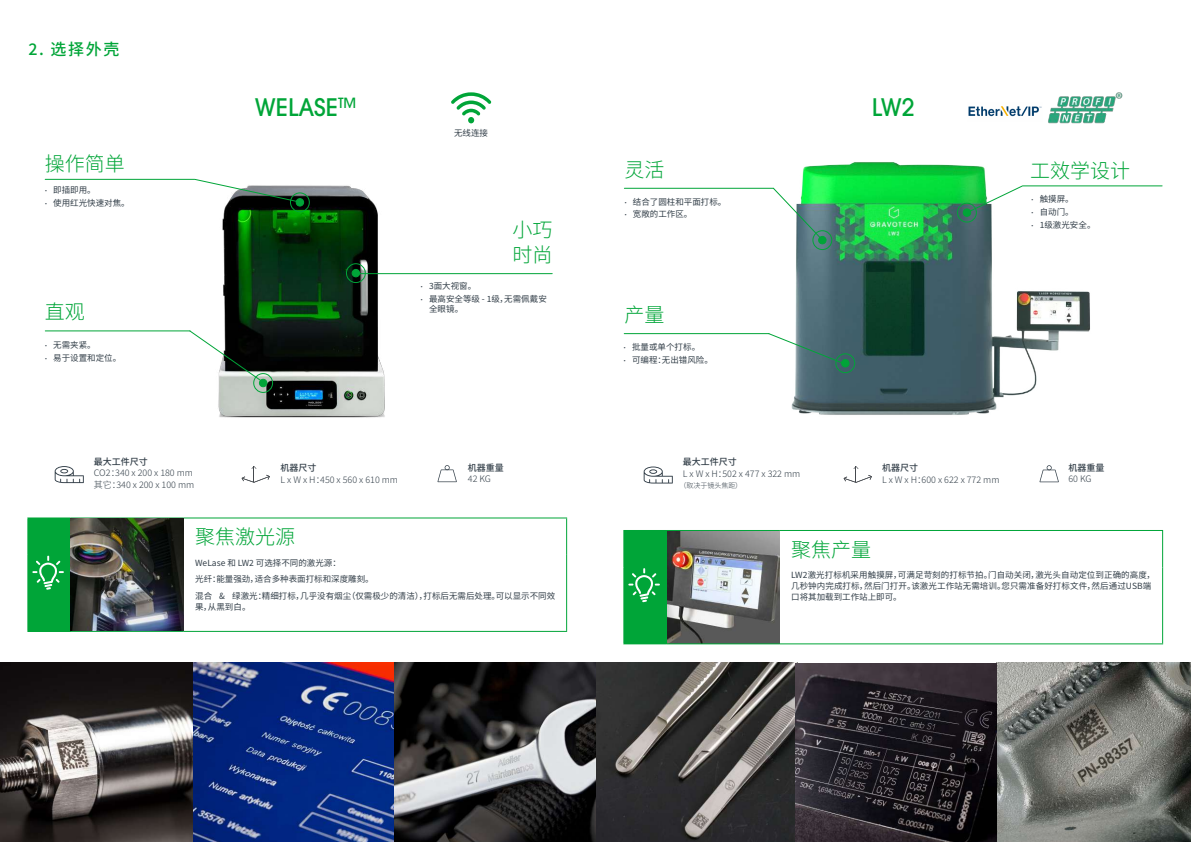
<style>
.page{position:relative;width:1191px;height:842px;background:#fff}
.page>*{position:absolute;margin:0;border:0;box-sizing:border-box;transform-origin:0 0}
.t1{font:500 24px "Avant Garde";color:#00a538}
.t2{font:300 20px/25px "Noto Sans SC";color:#00a538}
.t3{font:500 16px "Noto Sans SC";color:#00a538}
.t4{font:300 9px/11.7px "Noto Sans SC";color:#323e48}
.t5{font:500 9px "Noto Sans SC";color:#323e48}
.t6{font:8.5px/11px "Noto Sans SC";color:#323e48}
.t7{font:300 7px "Noto Sans SC";color:#323e48}
.s1{font-family:"Montserrat"}
</style>
<div class="page">
<img style="left:179px;top:178px;width:238px;height:240px">
<img style="left:667px;top:531px;width:113px;height:112px">
<img style="left:0;top:663px;width:795px;height:179px">
<img style="left:623px;top:162px;width:540px;height:322px">
<img style="left:795px;top:663px;width:396px;height:179px">
<img style="left:968px;top:106px;width:74px;height:11px">
<img style="left:1048px;top:92px;width:74px;height:32px">
<hr style="left:1023px;top:185px;width:139px;height:1px;background:#00a538">
<svg style="left:966px;top:185px;width:57px;height:28px"></svg>
<hr style="left:624px;top:333px;width:145px;height:1px;background:#00a538">
<svg style="left:767px;top:332px;width:79px;height:33px"></svg>
<div style="left:841px;top:359px;width:8px;height:8px;background:#00a538;border-radius:50%"></div>
<div style="left:841px;top:359px;width:8px;height:8px;border:1px solid #00a538;border-radius:50%"></div>
<div style="left:835px;top:353px;width:20px;height:20px;border:1px solid #00a538;border-radius:50%"></div>
<div style="left:963px;top:209px;width:7px;height:7px;background:#00a538;border-radius:50%"></div>
<div style="left:962px;top:208px;width:9px;height:9px;border:1px solid #00a538;border-radius:50%"></div>
<div style="left:957px;top:203px;width:20px;height:20px;border:1px solid #00a538;border-radius:50%"></div>
<svg style="left:451px;top:92px;width:40px;height:31px"></svg>
<hr style="left:45px;top:179px;width:149px;height:1px;background:#00a538">
<svg style="left:194px;top:178px;width:106px;height:25px"></svg>
<div style="left:296px;top:199px;width:8px;height:7px;background:#00a538;border-radius:50%"></div>
<div style="left:296px;top:198px;width:8px;height:9px;border:1px solid #00a538;border-radius:50%"></div>
<div style="left:290px;top:192px;width:20px;height:20px;border:1px solid #00a538;border-radius:50%"></div>
<hr style="left:359px;top:273px;width:193px;height:1px;background:#00a538">
<div style="left:352px;top:269px;width:7px;height:8px;background:#00a538;border-radius:50%"></div>
<div style="left:352px;top:269px;width:8px;height:8px;border:1px solid #00a538;border-radius:50%"></div>
<div style="left:346px;top:263px;width:20px;height:20px;border:1px solid #00a538;border-radius:50%"></div>
<hr style="left:45px;top:330px;width:145px;height:1px;background:#00a538">
<svg style="left:188px;top:330px;width:79px;height:56px"></svg>
<div style="left:259px;top:379px;width:8px;height:8px;background:#00a538;border-radius:50%"></div>
<div style="left:259px;top:379px;width:8px;height:8px;border:1px solid #00a538;border-radius:50%"></div>
<div style="left:253px;top:373px;width:20px;height:20px;border:1px solid #00a538;border-radius:50%"></div>
<svg style="left:437px;top:465px;width:20px;height:17px"></svg>
<svg style="left:241px;top:466px;width:29px;height:17px"></svg>
<svg style="left:55px;top:466px;width:29px;height:17px"></svg>
<hr style="left:624px;top:188px;width:149px;height:1px;background:#00a538">
<svg style="left:772px;top:187px;width:51px;height:54px"></svg>
<div style="left:818px;top:236px;width:8px;height:8px;background:#00a538;border-radius:50%"></div>
<div style="left:818px;top:236px;width:8px;height:8px;border:1px solid #00a538;border-radius:50%"></div>
<div style="left:812px;top:230px;width:20px;height:20px;border:1px solid #00a538;border-radius:50%"></div>
<svg style="left:1039px;top:465px;width:19px;height:17px"></svg>
<svg style="left:843px;top:466px;width:29px;height:17px"></svg>
<svg style="left:643px;top:466px;width:30px;height:17px"></svg>
<div style="left:624px;top:530px;width:42px;height:114px;background:#00a538"></div>
<hr style="left:623px;top:643px;width:43px;height:1px;background:#00a538">
<hr style="left:666px;top:643px;width:114px;height:1px;background:#00a538">
<hr style="left:623px;top:530px;width:43px;height:1px;background:#00a538">
<hr style="left:623px;top:531px;width:1px;height:36px;background:#00a538">
<hr style="left:623px;top:567px;width:1px;height:76px;background:#00a538">
<hr style="left:780px;top:530px;width:383px;height:1px;background:#00a538">
<hr style="left:1162px;top:531px;width:1px;height:36px;background:#00a538">
<hr style="left:1162px;top:567px;width:1px;height:76px;background:#00a538">
<hr style="left:780px;top:643px;width:383px;height:1px;background:#00a538">
<hr style="left:666px;top:530px;width:114px;height:1px;background:#00a538">
<hr style="left:666px;top:531px;width:1px;height:36px;background:#00a538">
<hr style="left:666px;top:567px;width:1px;height:76px;background:#00a538">
<svg style="left:628px;top:568px;width:32px;height:34px"></svg>
<div style="left:28px;top:518px;width:42px;height:113px;background:#00a538"></div>
<hr style="left:27px;top:631px;width:43px;height:1px;background:#00a538">
<hr style="left:70px;top:631px;width:114px;height:1px;background:#00a538">
<hr style="left:27px;top:517px;width:43px;height:1px;background:#00a538">
<hr style="left:27px;top:518px;width:1px;height:37px;background:#00a538">
<hr style="left:27px;top:555px;width:1px;height:76px;background:#00a538">
<hr style="left:184px;top:517px;width:383px;height:1px;background:#00a538">
<hr style="left:566px;top:518px;width:1px;height:37px;background:#00a538">
<hr style="left:566px;top:555px;width:1px;height:76px;background:#00a538">
<hr style="left:184px;top:631px;width:383px;height:1px;background:#00a538">
<hr style="left:70px;top:517px;width:114px;height:1px;background:#00a538">
<hr style="left:70px;top:518px;width:1px;height:37px;background:#00a538">
<hr style="left:70px;top:555px;width:1px;height:76px;background:#00a538">
<svg style="left:32px;top:556px;width:32px;height:34px"></svg>
<img style="left:71px;top:518px;width:112px;height:113px">
<h3 class="t3" style="left:28px;top:40px;width:93px">2. 选择外壳</h3>
<h2 class="t2" style="left:45px;top:151px;width:81px">操作简单</h2>
<p class="t6" style="left:45px;top:185px;width:53px"><span class="s1">•</span> 即插即用。</p>
<p class="t6" style="left:45px;top:198px;width:87px"><span class="s1">•</span> 使用红光快速对焦。</p>
<h1 class="t1" style="left:255px;top:93px;width:103px">WELASE<sup>TM</sup></h1>
<p class="t6" style="left:454px;top:128px;width:35px">无线连接</p>
<h2 class="t2" style="left:512px;top:217px;width:41px">小巧时尚</h2>
<p class="t6" style="left:420px;top:280px;width:57px"><span class="s1">•</span> 3面大视窗。</p>
<p class="t6" style="left:420px;top:293px;width:128px"><span class="s1">•</span> 最高安全等级 - 1级，无需佩戴安</p>
<h2 class="t2" style="left:45px;top:300px;width:41px">直观</h2>
<p class="t6" style="left:429px;top:303px;width:36px">全眼镜。</p>
<p class="t6" style="left:45px;top:339px;width:53px"><span class="s1">•</span> 无需夹紧。</p>
<p class="t6" style="left:45px;top:352px;width:78px"><span class="s1">•</span> 易于设置和定位。</p>
<p class="t5" style="left:94px;top:456px;width:55px">最大工件尺寸</p>
<p class="t4" style="left:94px;top:467px;width:102px">CO2：340 x 200 x 180 mm其它：340 x 200 x 100 mm</p>
<p class="t5" style="left:281px;top:463px;width:37px">机器尺寸</p>
<p class="t4" style="left:281px;top:474px;width:119px">L x W x H：450 x 560 x 610 mm</p>
<p class="t5" style="left:468px;top:462px;width:37px">机器重量</p>
<p class="t4" style="left:468px;top:473px;width:25px">42 KG</p>
<h2 class="t2" style="left:195px;top:525px;width:101px">聚焦激光源</h2>
<p class="t6" style="left:195px;top:554px;width:361px;line-height:16.7px">WeLase 和 LW2 可选择不同的激光源：<br>光纤：能量强劲，适合多种表面打标和深度雕刻。<br>混合 &amp; 绿激光：精细打标，几乎没有烟尘（仅需极少的清洁），打标后无需后处理。可以显示不同效</p>
<p class="t6" style="left:195px;top:601px;width:57px">果，从黑到白。</p>
<h2 class="t2" style="left:624px;top:158px;width:41px">灵活</h2>
<p class="t6" style="left:624px;top:196px;width:104px"><span class="s1">•</span> 结合了圆柱和平面打标。</p>
<p class="t6" style="left:624px;top:209px;width:70px"><span class="s1">•</span> 宽敞的工作区。</p>
<h2 class="t2" style="left:624px;top:303px;width:41px">产量</h2>
<p class="t6" style="left:623px;top:341px;width:78px"><span class="s1">•</span> 批量或单个打标。</p>
<p class="t6" style="left:623px;top:354px;width:91px"><span class="s1">•</span> 可编程：无出错风险。</p>
<p class="t5" style="left:683px;top:457px;width:55px">最大工件尺寸</p>
<p class="t4" style="left:683px;top:468px;width:119px">L x W x H：502 x 477 x 322 mm</p>
<p class="t7" style="left:679px;top:482px;width:64px">（取决于镜头焦距）</p>
<h1 class="t1" style="left:871px;top:93px;width:45px">LW2</h1>
<h2 class="t2" style="left:1030px;top:158px;width:101px">工效学设计</h2>
<p class="t6" style="left:1031px;top:194px;width:44px"><span class="s1">•</span> 触摸屏。</p>
<p class="t6" style="left:1031px;top:207px;width:44px"><span class="s1">•</span> 自动门。</p>
<p class="t6" style="left:1031px;top:219px;width:66px"><span class="s1">•</span> 1级激光安全。</p>
<p class="t5" style="left:882px;top:463px;width:37px">机器尺寸</p>
<p class="t4" style="left:882px;top:474px;width:119px">L x W x H：600 x 622 x 772 mm</p>
<p class="t5" style="left:1068px;top:462px;width:37px">机器重量</p>
<p class="t4" style="left:1068px;top:473px;width:25px">60 KG</p>
<h2 class="t2" style="left:791px;top:537px;width:81px">聚焦产量</h2>
<p class="t6" style="left:791px;top:570px;width:365px">LW2激光打标机采用触摸屏，可满足苛刻的打标节拍。门自动关闭，激光头自动定位到正确的高度，几秒钟内完成打标，然后门打开。该激光工作站无需培训。您只需准备好打标文件，然后通过USB端口将其加载到工作站上即可。</p>
</div>
